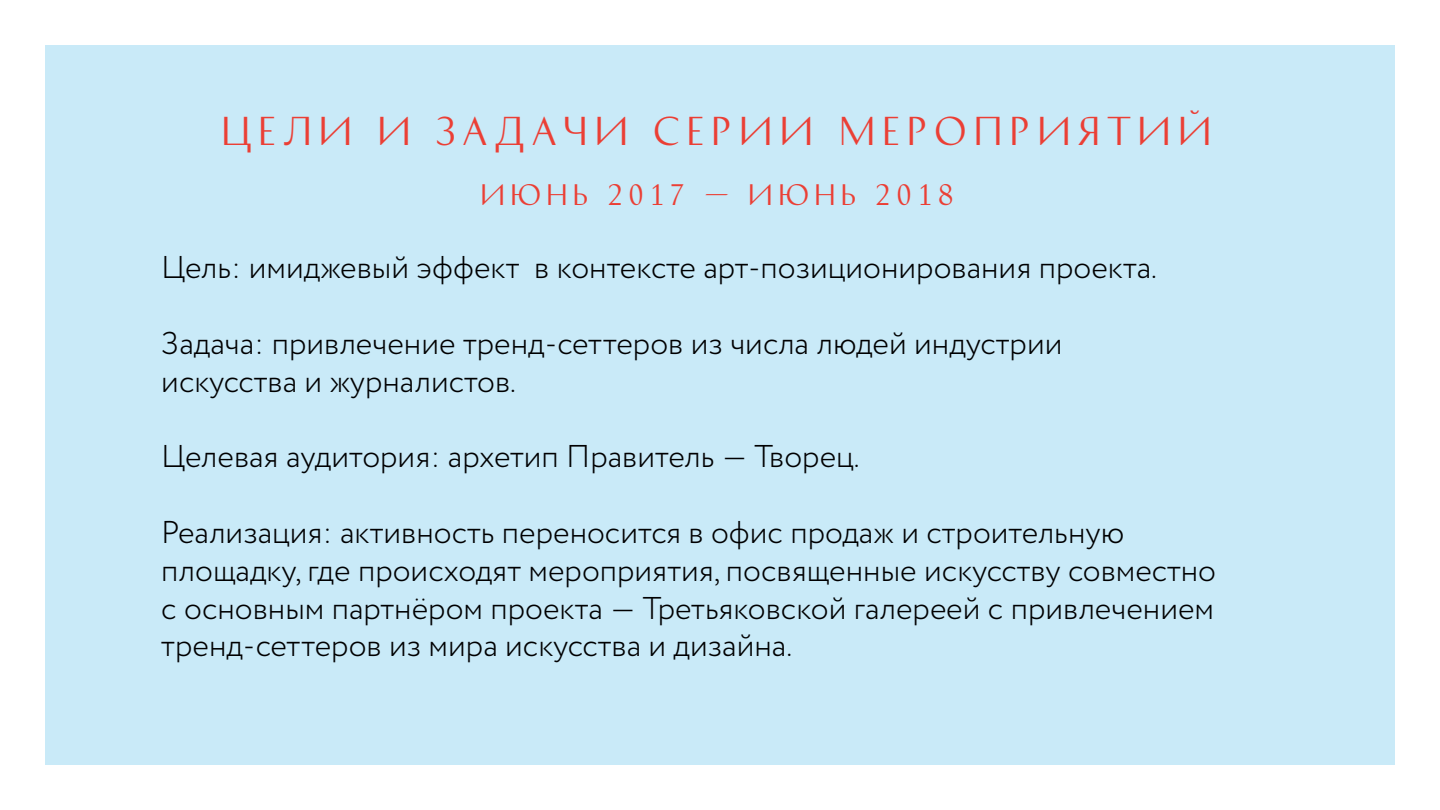
<style>
.page{position:relative;width:1440px;height:810px;background:#fff}
.page>*{position:absolute;margin:0;border:0;box-sizing:border-box;transform-origin:0 0}
.t1{font:35.85px "History Pro Two";letter-spacing:.2em;color:#eb3f35}
.t2{font:300 31.5px/37.8px "Circe";color:#000001}
.t3{font:26.4px "History Pro Two";letter-spacing:.2em;color:#eb3f35}
</style>
<div class="page">
<div style="left:45px;top:45px;width:1350px;height:720px;background:#c9eaf8"></div>
<p class="t1" style="left:221px;top:108px;width:991px">Цели и задачи серии мероприятий</p>
<p class="t3" style="left:480px;top:178px;width:475px">июнь 2017 — июнь 2018</p>
<p class="t2" style="left:161px;top:250px;width:997px">Цель: имиджевый эффект в контексте арт-позиционирования проекта.</p>
<p class="t2" style="left:161px;top:325px;width:903px">Задача: привлечение тренд-сеттеров из числа людей индустрии искусства и журналистов.</p>
<p class="t2" style="left:161px;top:439px;width:700px">Целевая аудитория: архетип Правитель ― Творец.</p>
<p class="t2" style="left:161px;top:514px;width:1056px">Реализация: активность переносится в офис продаж и строительную площадку, где происходят мероприятия, посвященные искусству совместно с основным партнёром проекта ― Третьяковской галереей с привлечением тренд-сеттеров из мира искусства и дизайна.</p>
</div>
